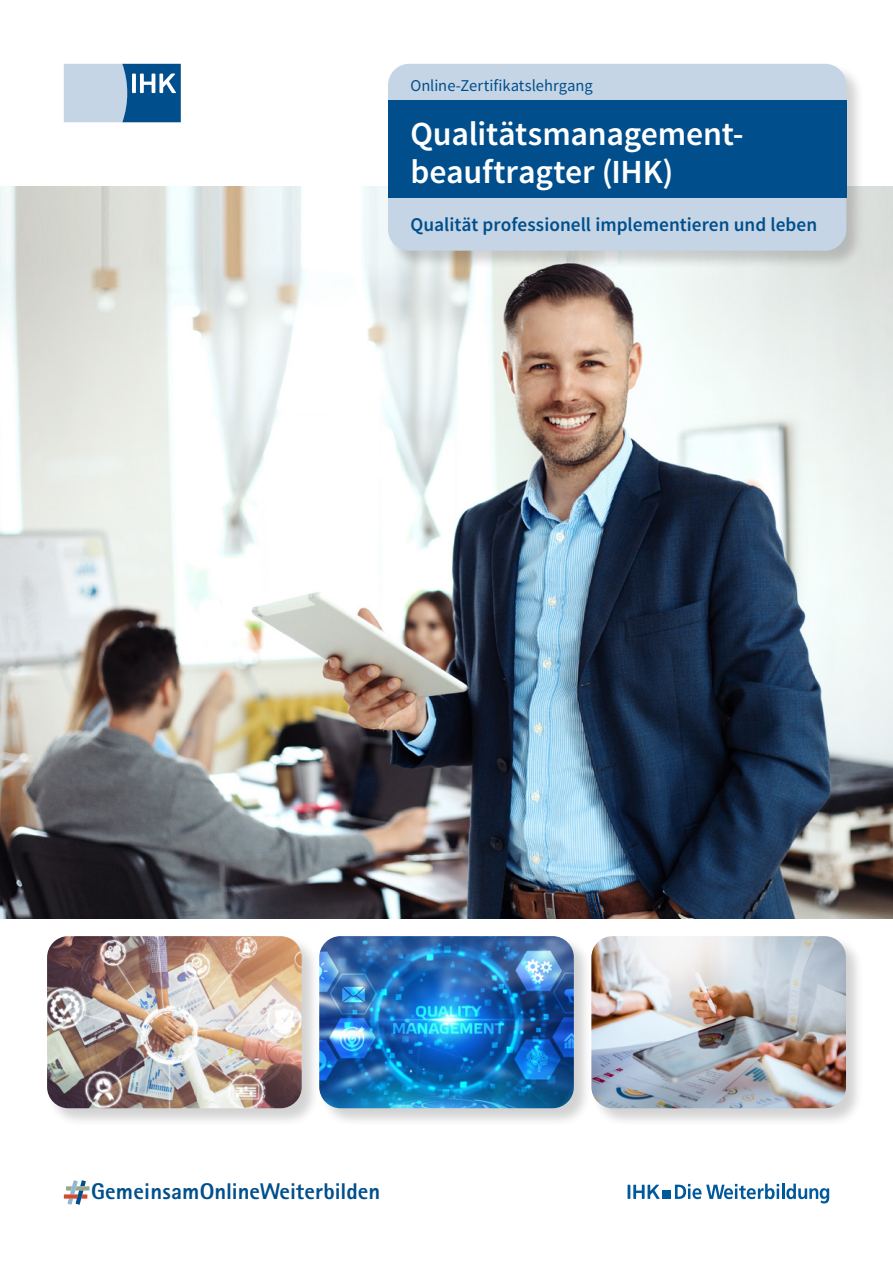
<style>
.page{position:relative;width:893px;height:1263px;background:#fff}
.page>*{position:absolute;margin:0;border:0;box-sizing:border-box;transform-origin:0 0}
.t1{font:600 33.75px/37.5px "Source Sans Pro";letter-spacing:-.005em;color:#fff}
.t2{font:800 22.8px "Rotis Sans Serif";letter-spacing:.005em;color:#004f8c}
.t3{font:600 19.5px "Source Sans Pro";color:#004f8c}
.t4{font:16.5px "Source Sans Pro";letter-spacing:-.005em;color:#004f8c}
</style>
<div class="page">
<img style="left:0;top:186px;width:893px;height:732px">
<svg style="left:64px;top:1180px;width:26px;height:25px"></svg>
<svg style="left:64px;top:64px;width:117px;height:58px;background:#77a0c2"></svg>
<div style="left:388px;top:64px;width:476px;height:205px;background:#231f20;opacity:.2"></div>
<div style="left:388px;top:64px;width:458px;height:187px;background:#c5d5e5;border-radius:21px"></div>
<div style="left:388px;top:100px;width:458px;height:97px;background:#004f8c"></div>
<div style="left:662px;top:1191px;width:9px;height:8px;background:#00599b"></div>
<svg style="left:675px;top:1183px;width:154px;height:20px"></svg>
<svg style="left:628px;top:1185px;width:32px;height:14px"></svg>
<div style="left:47px;top:936px;width:273px;height:190px;background:#231f20;opacity:.2"></div>
<img style="left:47px;top:936px;width:255px;height:172px">
<div style="left:591px;top:936px;width:273px;height:190px;background:#231f20;opacity:.2"></div>
<img style="left:592px;top:936px;width:254px;height:172px">
<div style="left:319px;top:936px;width:273px;height:190px;background:#231f20;opacity:.2"></div>
<img style="left:319px;top:936px;width:255px;height:172px">
<p class="t4" style="left:410px;top:75px;width:184px">Online-Zertifikatslehrgang</p>
<p class="t1" style="left:410px;top:116px;width:335px">Qualitätsmanagement&shy;beauftragter (IHK)</p>
<p class="t3" style="left:410px;top:212px;width:408px">Qualität professionell implementieren und leben</p>
<p class="t2" style="left:91px;top:1177px;width:291px">GemeinsamOnlineWeiterbilden</p>
</div>
